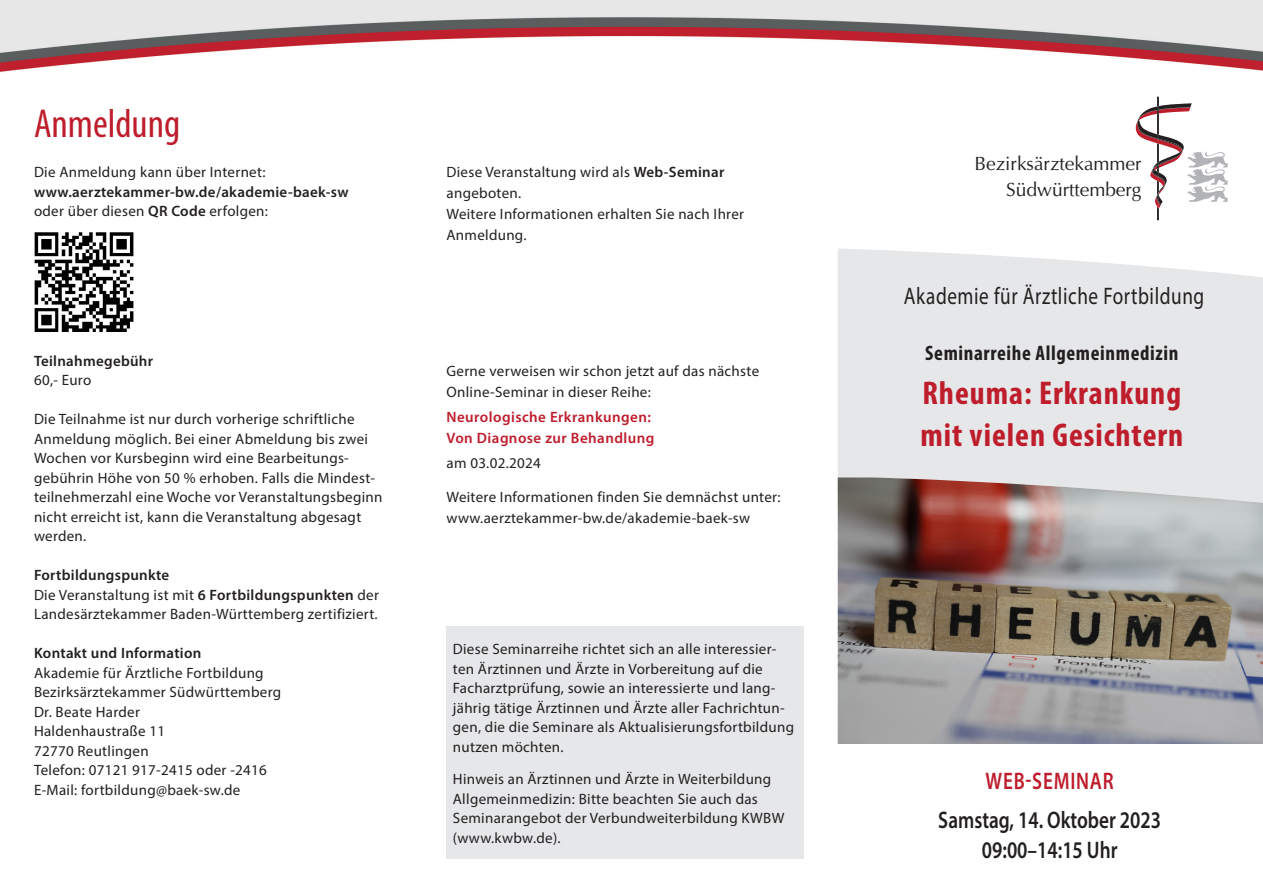
<style>
.page{position:relative;width:1263px;height:893px;background:#fff}
.page>*{position:absolute;margin:0;border:0;box-sizing:border-box;transform-origin:0 0}
.Content_-_Veranstalt{font:condensed 40.5px "Myriad Pro";color:#be1d2c}
.Content_-_Veranstalt-2{font:700 condensed 33px "Myriad Pro";letter-spacing:.03em;color:#be1d2c}
.Content_-_Veranstalt-3{font:600 24px/30px "Myriad Pro";color:#231f20;text-align:center;scale:.8 1}
.Content_-_Veranstalt-4{font:24px "Myriad Pro";letter-spacing:.03em;color:#231f20;scale:.8 1}
.Content_-_Veranstalt-5{font:600 24px "Myriad Pro";letter-spacing:.04em;color:#be1d2c;scale:.8 1}
.Content_-_Veranstalt-6{font:700 condensed 21px "Myriad Pro";letter-spacing:.03em;color:#231f20}
.t1{font:19.2px/26.4px "Optima";color:#231f20;text-align:right}
.Content_-_Veranstalt-7{font:15px/19.5px "Myriad Pro";letter-spacing:.02em;color:#231f20}
.Content_-_Veranstalt-8{font:600 15px "Myriad Pro";letter-spacing:.02em;color:#231f20}
.Content_-_Veranstalt-9{font:600 15px/21px "Myriad Pro";letter-spacing:.03em;color:#be1d2c}
.s1{font-weight:600}
</style>
<div class="page">
<img style="left:0;top:0;width:1263px;height:72px">
<svg style="left:1135px;top:97px;width:93px;height:123px"></svg>
<div style="left:838px;top:248px;width:425px;height:229px;background:#e6e7e9"></div>
<img style="left:838px;top:477px;width:425px;height:267px">
<div style="left:446px;top:626px;width:358px;height:233px;background:#e6e7e9"></div>
<img style="left:34px;top:232px;width:100px;height:100px">
<p class="Content_-_Veranstalt" style="left:34px;top:99px;width:148px">Anmeldung</p>
<p class="Content_-_Veranstalt-7" style="left:34px;top:162px;width:316px">Die Anmeldung kann über Internet: <span class="s1">www.aerztekammer-bw.de/akademie-baek-sw </span>oder über diesen <span class="s1">QR Code</span> erfolgen:</p>
<p class="Content_-_Veranstalt-8" style="left:34px;top:351px;width:121px">Teilnahmegebühr</p>
<p class="Content_-_Veranstalt-7" style="left:34px;top:370px;width:59px">60,- Euro</p>
<p class="Content_-_Veranstalt-7" style="left:34px;top:409px;width:336px">Die Teilnahme ist nur durch vorherige schriftliche<br>Anmeldung möglich. Bei einer Abmeldung bis zwei</p>
<p class="Content_-_Veranstalt-7" style="left:34px;top:448px;width:350px">Wochen vor Kursbeginn wird eine Bearbeitungs&shy;gebührin Höhe von 50 % erhoben. Falls die Mindest&shy;teilnehmerzahl eine Woche vor Veranstaltungsbeginn</p>
<p class="Content_-_Veranstalt-7" style="left:34px;top:507px;width:329px">nicht erreicht ist, kann die Veranstaltung abgesagt</p>
<p class="Content_-_Veranstalt-7" style="left:34px;top:526px;width:54px">werden.</p>
<p class="Content_-_Veranstalt-8" style="left:34px;top:566px;width:137px">Fortbildungspunkte</p>
<p class="Content_-_Veranstalt-7" style="left:34px;top:585px;width:346px">Die Veranstaltung ist mit <span class="s1">6 Fortbildungspunkten</span> der<br>Landesärztekammer Baden-Württemberg zertifiziert.</p>
<p class="Content_-_Veranstalt-8" style="left:34px;top:644px;width:169px">Kontakt und Information</p>
<p class="Content_-_Veranstalt-7" style="left:34px;top:663px;width:231px">Akademie für Ärztliche Fortbildung</p>
<p class="Content_-_Veranstalt-7" style="left:34px;top:682px;width:249px">Bezirksärztekammer Südwürttemberg</p>
<p class="Content_-_Veranstalt-7" style="left:34px;top:702px;width:107px">Dr. Beate Harder</p>
<p class="Content_-_Veranstalt-7" style="left:34px;top:721px;width:133px">Haldenhaustraße 11<br>72770 Reutlingen</p>
<p class="Content_-_Veranstalt-7" style="left:34px;top:760px;width:234px">Telefon: 07121 917-2415 oder -2416</p>
<p class="Content_-_Veranstalt-7" style="left:34px;top:780px;width:208px">E-Mail: fortbildung@baek-sw.de</p>
<p class="Content_-_Veranstalt-7" style="left:446px;top:161px;width:279px;line-height:21px">Diese Veranstaltung wird als <span class="s1">Web-Seminar </span>angeboten.</p>
<p class="Content_-_Veranstalt-7" style="left:446px;top:203px;width:299px;line-height:21px">Weitere Informationen erhalten Sie nach Ihrer<br>Anmeldung.</p>
<p class="Content_-_Veranstalt-7" style="left:446px;top:360px;width:314px;line-height:21px">Gerne verweisen wir schon jetzt auf das nächste<br>Online-Seminar in dieser Reihe:</p>
<p class="Content_-_Veranstalt-9" style="left:446px;top:406px;width:209px">Neurologische Erkrankungen:<br>Von Diagnose zur Behandlung</p>
<p class="Content_-_Veranstalt-7" style="left:446px;top:453px;width:96px">am 03.02.2024</p>
<p class="Content_-_Veranstalt-7" style="left:446px;top:486px;width:336px;line-height:21px">Weitere Informationen finden Sie demnächst unter: www.aerztekammer-bw.de/akademie-baek-sw</p>
<p class="Content_-_Veranstalt-7" style="left:453px;top:639px;width:343px">Diese Seminarreihe richtet sich an alle interessier&shy;ten Ärztinnen und Ärzte in Vorbereitung auf die Facharztprüfung, sowie an interessierte und lang&shy;jährig tätige Ärztinnen und Ärzte aller Fachrichtun&shy;gen, die die Seminare als Aktualisierungsfortbildung nutzen möchten.</p>
<p class="Content_-_Veranstalt-7" style="left:453px;top:769px;width:333px">Hinweis an Ärztinnen und Ärzte in Weiterbildung Allgemeinmedizin: Bitte beachten Sie auch das Seminarangebot der Verbundweiterbildung KWBW (www.kwbw.de).</p>
<p class="t1" style="left:974px;top:150px;width:169px">Bezirksärztekammer<br>Südwürttemberg</p>
<p class="Content_-_Veranstalt-4" style="left:904px;top:282px;width:377px">Akademie für Ärztliche Fortbildung</p>
<p class="Content_-_Veranstalt-6" style="left:925px;top:340px;width:255px">Seminarreihe Allgemeinmedizin</p>
<p class="Content_-_Veranstalt-2" style="left:922px;top:372px;width:260px">Rheuma: Erkrankung</p>
<p class="Content_-_Veranstalt-2" style="left:920px;top:414px;width:264px">mit vielen Gesichtern</p>
<p class="Content_-_Veranstalt-5" style="left:985px;top:765px;width:162px">WEB-SEMINAR</p>
<p class="Content_-_Veranstalt-3" style="left:938px;top:804px;width:280px">Samstag, 14. Oktober 2023<br>09:00–14:15 Uhr</p>
</div>
